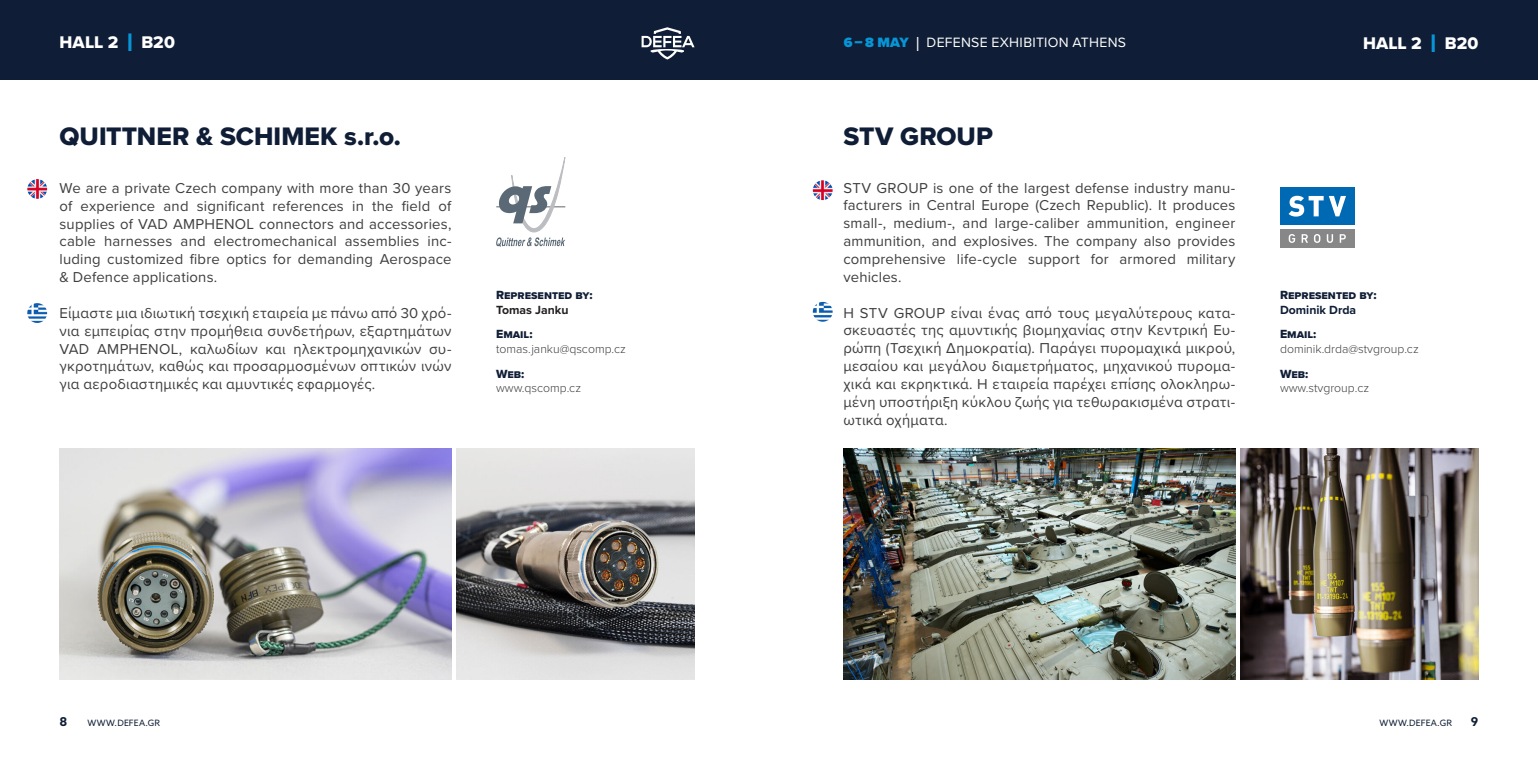
<style>
.page{position:relative;width:1538px;height:769px;background:#fff}
.page>*{position:absolute;margin:0;border:0;box-sizing:border-box;transform-origin:0 0}
.t1{font:26.25px "Proxima Nova Extrabld";letter-spacing:.005em;color:#0f1e36}
.t2{font:17.5px "Proxima Nova Extrabld";letter-spacing:.005em;color:#fff}
.t3{font:14.88px/17.8px "Proxima Nova";letter-spacing:.015em;color:#3e3e3f;text-align:justify}
.t4{font:14px "Proxima Nova";letter-spacing:.02em;color:#fff}
.t5{font:300 12.25px/14.7px "Proxima Nova";color:#3e3e3f}
.t6{font:12.25px/14.7px "Proxima Nova Extrabld";color:#0f1e36}
.t7{font:700 12.25px "Azo Sans";color:#0f1e36}
.t8{font:8.75px "Azo Sans";letter-spacing:.03em;color:#0f1e36}
.s1{font-size:26.25px;color:#0696d7}
.s2{font-family:"Proxima Nova";font-weight:700;color:#231f20}
.s3{font-family:"Proxima Nova Extrabld";font-weight:400;color:#0f1e36}
.s4{font-weight:900;color:#0696d7}
.s5{font-size:21px}
.s6{font-family:"Proxima Nova";font-weight:700}
</style>
<div class="page">
<div style="left:0;top:0;width:1538px;height:79px;background:#0f1e36"></div>
<svg style="left:641px;top:27px;width:53px;height:33px"></svg>
<img style="left:60px;top:449px;width:391px;height:231px">
<svg style="left:496px;top:157px;width:69px;height:90px"></svg>
<img style="left:456px;top:449px;width:238px;height:231px">
<img style="left:27px;top:179px;width:20px;height:20px;border-radius:10px">
<img style="left:27px;top:303px;width:20px;height:20px;border-radius:10px">
<img style="left:843px;top:449px;width:392px;height:231px">
<div style="left:1280px;top:187px;width:74px;height:38px;background:#0069b4"></div>
<div style="left:1280px;top:229px;width:74px;height:19px;background:#878787"></div>
<svg style="left:1288px;top:196px;width:35px;height:21px"></svg>
<svg style="left:1329px;top:196px;width:17px;height:20px"></svg>
<svg style="left:1289px;top:234px;width:6px;height:9px"></svg>
<svg style="left:1301px;top:234px;width:7px;height:9px"></svg>
<svg style="left:1314px;top:234px;width:6px;height:9px"></svg>
<svg style="left:1327px;top:234px;width:6px;height:9px"></svg>
<svg style="left:1340px;top:234px;width:6px;height:9px"></svg>
<img style="left:1240px;top:449px;width:238px;height:231px">
<img style="left:813px;top:180px;width:20px;height:20px;border-radius:10px">
<img style="left:813px;top:302px;width:20px;height:20px;border-radius:10px">
<p class="t2" style="left:60px;top:30px;width:117px">HALL 2 <span class="s1">I</span> B20</p>
<p class="t1" style="left:60px;top:116px;width:343px">QUITTNER &amp; SCHIMEK s.r.o.</p>
<p class="t3" style="left:60px;top:178px;width:393px">We are a private Czech company with more than 30 years of experience and significant references in the field of supplies of VAD AMPHENOL connectors and accessories, cable harnesses and electromechanical assemblies inc&shy;luding customized fibre optics for demanding Aerospace &amp; Defence applications.</p>
<p class="t3" style="left:60px;top:303px;width:393px">Είμαστε μια ιδιωτική τσεχική εταιρεία με πάνω από 30 χρό&shy;νια εμπειρίας στην προμήθεια συνδετήρων, εξαρτημάτων VAD AMPHENOL, καλωδίων και ηλεκτρομηχανικών συ&shy;γκροτημάτων, καθώς και προσαρμοσμένων οπτικών ινών για αεροδιαστημικές και αμυντικές εφαρμογές.</p>
<p class="t6" style="left:496px;top:287px;width:98px">Represented by:<br><span class="s2">Tomas Janku</span></p>
<p class="t5" style="left:496px;top:326px;width:131px"><span class="s3">Email: </span>tomas.janku@qscomp.cz</p>
<p class="t5" style="left:496px;top:366px;width:86px"><span class="s3">Web: </span>www.qscomp.cz</p>
<p class="t4" style="left:844px;top:32px;width:284px"><span class="s4">6 – 8 MAY</span> <span class="s5">I</span> DEFENSE EXHIBITION ATHENS</p>
<p class="t1" style="left:843px;top:116px;width:151px">STV GROUP</p>
<p class="t3" style="left:843px;top:178px;width:393px">STV GROUP is one of the largest defense industry manu&shy;facturers in Central Europe (Czech Republic). It produces small-, medium-, and large-caliber ammunition, engineer ammunition, and explosives. The company also provides comprehensive life-cycle support for armored military vehicles.</p>
<p class="t3" style="left:843px;top:303px;width:393px">Η STV GROUP είναι ένας από τους μεγαλύτερους κατα&shy;σκευαστές της αμυντικής βιομηχανίας στην Κεντρική Ευ&shy;ρώπη (Τσεχική Δημοκρατία). Παράγει πυρομαχικά μικρού, μεσαίου και μεγάλου διαμετρήματος, μηχανικού πυρομα&shy;χικά και εκρηκτικά. Η εταιρεία παρέχει επίσης ολοκληρω&shy;μένη υποστήριξη κύκλου ζωής για τεθωρακισμένα στρατι&shy;ωτικά οχήματα.</p>
<p class="t2" style="left:1363px;top:30px;width:117px">HALL 2 <span class="s1">I</span> B20</p>
<p class="t6" style="left:1280px;top:287px;width:98px">Represented by:<br><span class="s6">Dominik Drda</span></p>
<p class="t5" style="left:1280px;top:326px;width:140px"><span class="s3">Email: </span>dominik.drda@stvgroup.cz</p>
<p class="t5" style="left:1280px;top:366px;width:91px"><span class="s3">Web: </span>www.stvgroup.cz</p>
<p class="t7" style="left:60px;top:714px;width:9px">8</p>
<p class="t8" style="left:87px;top:717px;width:74px">WWW.DEFEA.GR</p>
<p class="t8" style="left:1379px;top:717px;width:74px">WWW.DEFEA.GR</p>
<p class="t7" style="left:1471px;top:714px;width:9px">9</p>
</div>
